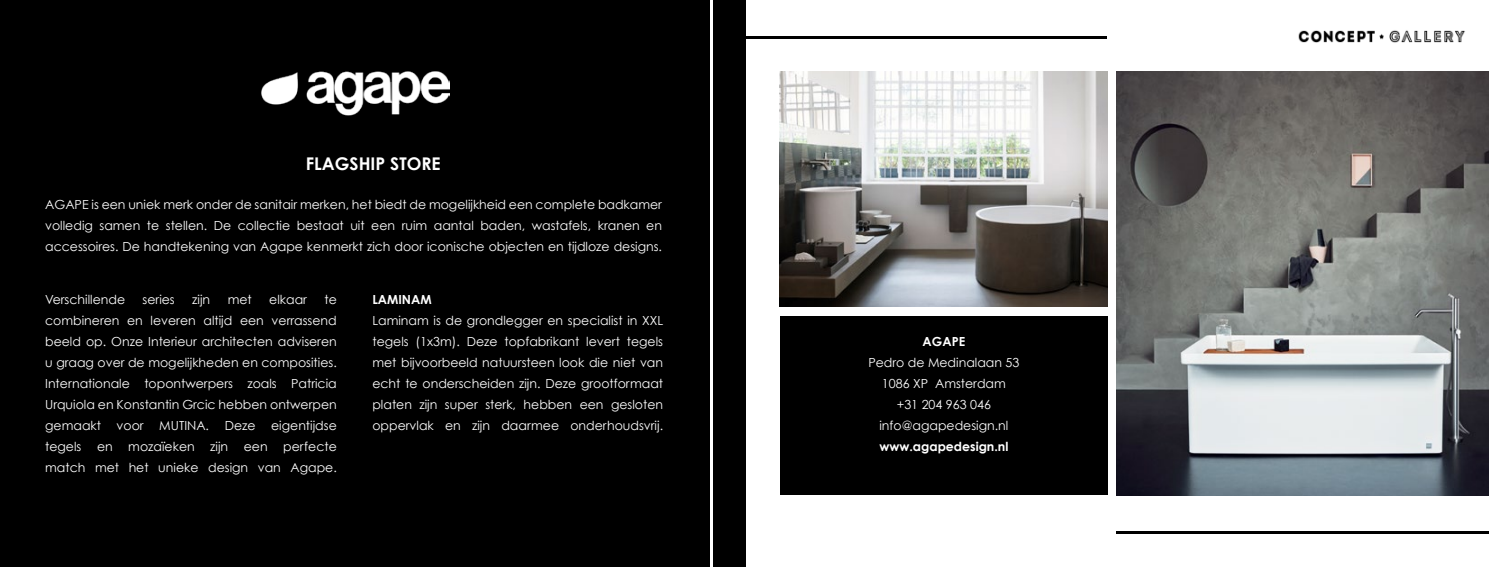
<style>
.page{position:relative;width:1489px;height:567px;background:#fff}
.page>*{position:absolute;margin:0;border:0;box-sizing:border-box;transform-origin:0 0}
.t1{font:700 17.5px "Century Gothic";color:#fff}
.t2{font:12.5px/21px "Century Gothic";color:#fff;text-align:justify}
.t3{font:700 12.5px "Century Gothic";color:#fff}
</style>
<div class="page">
<img style="left:1298px;top:30px;width:167px;height:13px">
<div style="left:0;top:0;width:745px;height:567px;background:#000"></div>
<img style="left:261px;top:71px;width:189px;height:44px">
<hr style="left:710px;top:0;width:2px;height:567px;background:#fff">
<img style="left:1116px;top:72px;width:372px;height:423px">
<img style="left:780px;top:72px;width:327px;height:234px">
<div style="left:780px;top:316px;width:327px;height:179px;background:#000"></div>
<hr style="left:744px;top:36px;width:362px;height:2px;background:#000">
<hr style="left:1116px;top:531px;width:372px;height:2px;background:#000">
<h1 class="t1" style="left:306px;top:153px;width:136px">flagship store</h1>
<p class="t2" style="left:45px;top:194px;width:618px">AGAPE is een uniek merk onder de sanitair merken, het biedt de mogelijkheid een complete badkamer volledig samen te stellen. De collectie bestaat uit een ruim aantal baden, wastafels, kranen en accessoires. De handtekening van Agape kenmerkt zich door iconische objecten en tijdloze designs.</p>
<p class="t2" style="left:45px;top:289px;width:81px">Verschillende</p>
<p class="t2" style="left:143px;top:289px;width:34px">series</p>
<p class="t2" style="left:192px;top:289px;width:19px">zijn</p>
<p class="t2" style="left:228px;top:289px;width:26px">met</p>
<p class="t2" style="left:269px;top:289px;width:39px">elkaar</p>
<p class="t2" style="left:45px;top:289px;width:293px;text-indent:279px">te combineren en leveren altijd een verrassend beeld op. Onze Interieur architecten adviseren u graag over de mogelijkheden en composities.<br>Internationale topontwerpers zoals Patricia Urquiola en Konstantin Grcic hebben ontwerpen gemaakt voor MUTINA. Deze eigentijdse tegels en mozaïeken zijn een perfecte match met het unieke design van Agape.</p>
<p class="t3" style="left:372px;top:292px;width:10px">LAMINAM</p>
<p class="t2" style="left:372px;top:310px;width:292px">Laminam is de grondlegger en specialist in XXL tegels (1x3m). Deze topfabrikant levert tegels met bijvoorbeeld natuursteen look die niet van echt te onderscheiden zijn. Deze grootformaat platen zijn super sterk, hebben een gesloten oppervlak en zijn daarmee onderhoudsvrij.</p>
<p class="t3" style="left:922px;top:334px;width:10px">AGAPE</p>
<p class="t2" style="left:868px;top:352px;width:152px;text-align:center">Pedro de Medinalaan 53<br>1086 XP Amsterdam<br>+31 204 963 046 info@agapedesign.nl</p>
<p class="t3" style="left:879px;top:439px;width:130px">www.agapedesign.nl</p>
</div>
